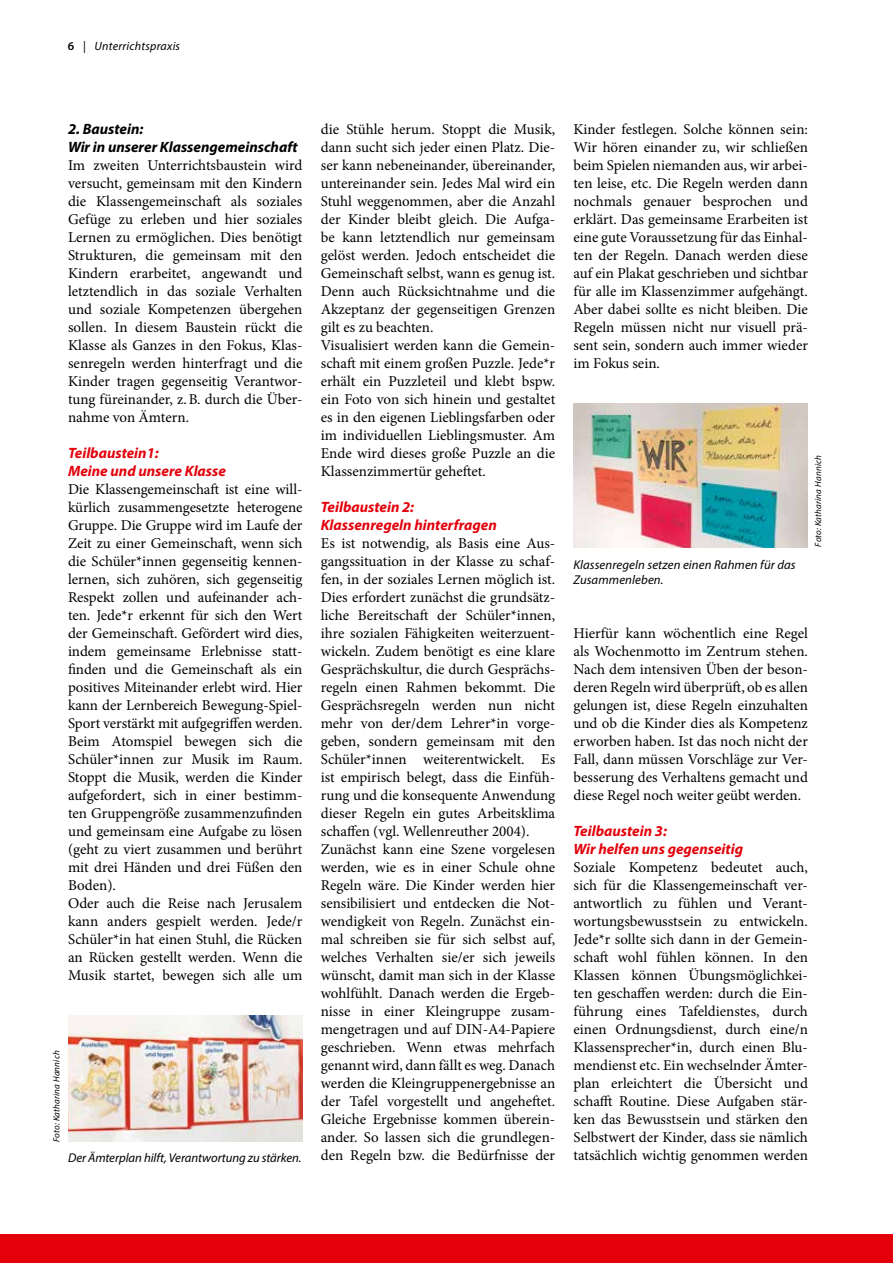
<style>
.page{position:relative;width:893px;height:1263px;background:#fff}
.page>*{position:absolute;margin:0;border:0;box-sizing:border-box;transform-origin:0 0}
.t1{font:15px/18px "Minion Pro";color:#000;text-align:justify}
.t2{font:italic 700 15px/18px "Myriad Pro";color:#e3000b}
.t3{font:italic 700 15px/18px "Myriad Pro";color:#000}
.t4{font:italic 12.75px/15px "Myriad Pro";letter-spacing:.005em;color:#000}
.t5{font:italic 12px "Myriad Pro";letter-spacing:.02em;color:#000}
.t6{font:italic 9px "Myriad Pro";letter-spacing:.015em;color:#000}
.s1{font-weight:600;font-style:normal}
.s2{font-style:normal}
</style>
<div class="page">
<div style="left:0;top:1234px;width:893px;height:29px;background:#e3000b"></div>
<img style="left:68px;top:1016px;width:234px;height:126px">
<img style="left:573px;top:404px;width:235px;height:144px">
<p class="t5" style="left:68px;top:38px;width:114px"><span class="s1">6</span> <span class="s2">|</span> Unterrichtspraxis</p>
<p class="t6" style="left:51px;top:1142px;width:93px;rotate:-90deg">Foto: Katharina Hannich</p>
<p class="t1" style="left:321px;top:120px;width:236px;text-align:left">die Stühle herum. Stoppt die Musik, dann sucht sich jeder einen Platz. Die&shy;ser kann nebeneinander, übereinander, untereinander sein. Jedes Mal wird ein Stuhl weggenommen, aber die Anzahl der Kinder bleibt gleich. Die Aufga&shy;be kann letztendlich nur gemeinsam gelöst werden. Jedoch entscheidet die Gemeinschaft selbst, wann es genug ist.<br>Denn auch Rücksichtnahme und die Akzeptanz der gegenseitigen Grenzen gilt es zu beachten.<br>Visualisiert werden kann die Gemein&shy;schaft mit einem großen Puzzle. Jede*r erhält ein Puzzleteil und klebt bspw. ein Foto von sich hinein und gestaltet es in den eigenen Lieblingsfarben oder im individuellen Lieblingsmuster. Am Ende wird dieses große Puzzle an die Klassenzimmertür geheftet.</p>
<p class="t2" style="left:321px;top:497px;width:178px">Teilbaustein 2:<br>Klassenregeln hinterfragen</p>
<p class="t1" style="left:321px;top:534px;width:236px;text-align:left">Es ist notwendig, als Basis eine Aus&shy;gangssituation in der Klasse zu schaf&shy;fen, in der soziales Lernen möglich ist.<br>Dies erfordert zunächst die grundsätz&shy;liche Bereitschaft der Schüler*innen, ihre sozialen Fähigkeiten weiterzuent&shy;wickeln. Zudem benötigt es eine klare Gesprächskultur, die durch Gesprächs&shy;regeln einen Rahmen bekommt. Die Gesprächsregeln werden nun nicht mehr von der/dem Lehrer*in vorge&shy;geben, sondern gemeinsam mit den Schüler*innen weiterentwickelt. Es ist empirisch belegt, dass die Einfüh&shy;rung und die konsequente Anwendung dieser Regeln ein gutes Arbeitsklima schaffen (vgl. Wellenreuther 2004).<br>Zunächst kann eine Szene vorgelesen werden, wie es in einer Schule ohne Regeln wäre. Die Kinder werden hier sensibilisiert und entdecken die Not&shy;wendigkeit von Regeln. Zunächst ein&shy;mal schreiben sie für sich selbst auf, welches Verhalten sie/er sich jeweils wünscht, damit man sich in der Klasse wohlfühlt. Danach werden die Ergeb&shy;nisse in einer Kleingruppe zusam&shy;mengetragen und auf DIN-A4-Papiere geschrieben. Wenn etwas mehrfach genannt wird, dann fällt es weg. Danach werden die Kleingruppenergebnisse an der Tafel vorgestellt und angeheftet.<br>Gleiche Ergebnisse kommen überein&shy;ander. So lassen sich die grundlegen&shy;den Regeln bzw. die Bedürfnisse der</p>
<p class="t1" style="left:573px;top:120px;width:236px">Kinder festlegen. Solche können sein:<br>Wir hören einander zu, wir schließen beim Spielen niemanden aus, wir arbei&shy;ten leise, etc. Die Regeln werden dann nochmals genauer besprochen und erklärt. Das gemeinsame Erarbeiten ist eine gute Voraussetzung für das Einhal&shy;ten der Regeln. Danach werden diese auf ein Plakat geschrieben und sichtbar für alle im Klassenzimmer aufgehängt.<br>Aber dabei sollte es nicht bleiben. Die Regeln müssen nicht nur visuell prä&shy;sent sein, sondern auch immer wieder im Fokus sein.</p>
<p class="t3" style="left:68px;top:119px;width:231px">2. Baustein:<br>Wir in unserer Klassengemeinschaft</p>
<p class="t1" style="left:68px;top:156px;width:236px">Im zweiten Unterrichtsbaustein wird versucht, gemeinsam mit den Kindern die Klassengemeinschaft als soziales Gefüge zu erleben und hier soziales Lernen zu ermöglichen. Dies benötigt Strukturen, die gemeinsam mit den Kindern erarbeitet, angewandt und letztendlich in das soziale Verhalten und soziale Kompetenzen übergehen sollen. In diesem Baustein rückt die Klasse als Ganzes in den Fokus, Klas&shy;senregeln werden hinterfragt und die Kinder tragen gegenseitig Verantwor&shy;tung füreinander, z.B. durch die Über&shy;nahme von Ämtern.</p>
<p class="t2" style="left:68px;top:443px;width:159px">Teilbaustein1:<br>Meine und unsere Klasse</p>
<p class="t1" style="left:68px;top:480px;width:236px;text-align:left">Die Klassengemeinschaft ist eine will&shy;kürlich zusammengesetzte heterogene Gruppe. Die Gruppe wird im Laufe der Zeit zu einer Gemeinschaft, wenn sich die Schüler*innen gegenseitig kennen&shy;lernen, sich zuhören, sich gegenseitig Respekt zollen und aufeinander ach&shy;ten. Jede*r erkennt für sich den Wert der Gemeinschaft. Gefördert wird dies, indem gemeinsame Erlebnisse statt&shy;finden und die Gemeinschaft als ein positives Miteinander erlebt wird. Hier kann der Lernbereich Bewegung-Spiel-Sport verstärkt mit aufgegriffen werden.<br>Beim Atomspiel bewegen sich die Schüler*innen zur Musik im Raum.<br>Stoppt die Musik, werden die Kinder aufgefordert, sich in einer bestimm&shy;ten Gruppengröße zusammenzufinden und gemeinsam eine Aufgabe zu lösen (geht zu viert zusammen und berührt mit drei Händen und drei Füßen den Boden).<br>Oder auch die Reise nach Jerusalem kann anders gespielt werden. Jede/r Schüler*in hat einen Stuhl, die Rücken an Rücken gestellt werden. Wenn die Musik startet, bewegen sich alle um</p>
<p class="t6" style="left:812px;top:547px;width:93px;rotate:-90deg">Foto: Katharina Hannich</p>
<p class="t4" style="left:573px;top:557px;width:224px">Klassenregeln setzen einen Rahmen für das<br>Zusammenleben.</p>
<p class="t1" style="left:573px;top:624px;width:236px">Hierfür kann wöchentlich eine Regel als Wochenmotto im Zentrum stehen.<br>Nach dem intensiven Üben der beson&shy;deren Regeln wird überprüft, ob es allen gelungen ist, diese Regeln einzuhalten und ob die Kinder dies als Kompetenz erworben haben. Ist das noch nicht der Fall, dann müssen Vorschläge zur Ver&shy;besserung des Verhaltens gemacht und diese Regel noch weiter geübt werden.</p>
<p class="t2" style="left:573px;top:821px;width:171px">Teilbaustein 3:<br>Wir helfen uns gegenseitig</p>
<p class="t1" style="left:573px;top:858px;width:236px">Soziale Kompetenz bedeutet auch, sich für die Klassengemeinschaft ver&shy;antwortlich zu fühlen und Verant&shy;wortungsbewusstsein zu entwickeln.<br>Jede*r sollte sich dann in der Gemein&shy;schaft wohl fühlen können. In den Klassen können Übungsmöglichkei&shy;ten geschaffen werden: durch die Ein&shy;führung eines Tafeldienstes, durch einen Ordnungsdienst, durch eine/n Klassensprecher*in, durch einen Blu&shy;mendienst etc. Ein wechselnder Ämter&shy;plan erleichtert die Übersicht und schafft Routine. Diese Aufgaben stär&shy;ken das Bewusstsein und stärken den Selbstwert der Kinder, dass sie nämlich</p>
<p class="t4" style="left:68px;top:1150px;width:235px">Der Ämterplan hilft, Verantwortung zu stärken.</p>
<p class="t1" style="left:573px;top:1146px;width:236px">tatsächlich wichtig genommen werden</p>
</div>
